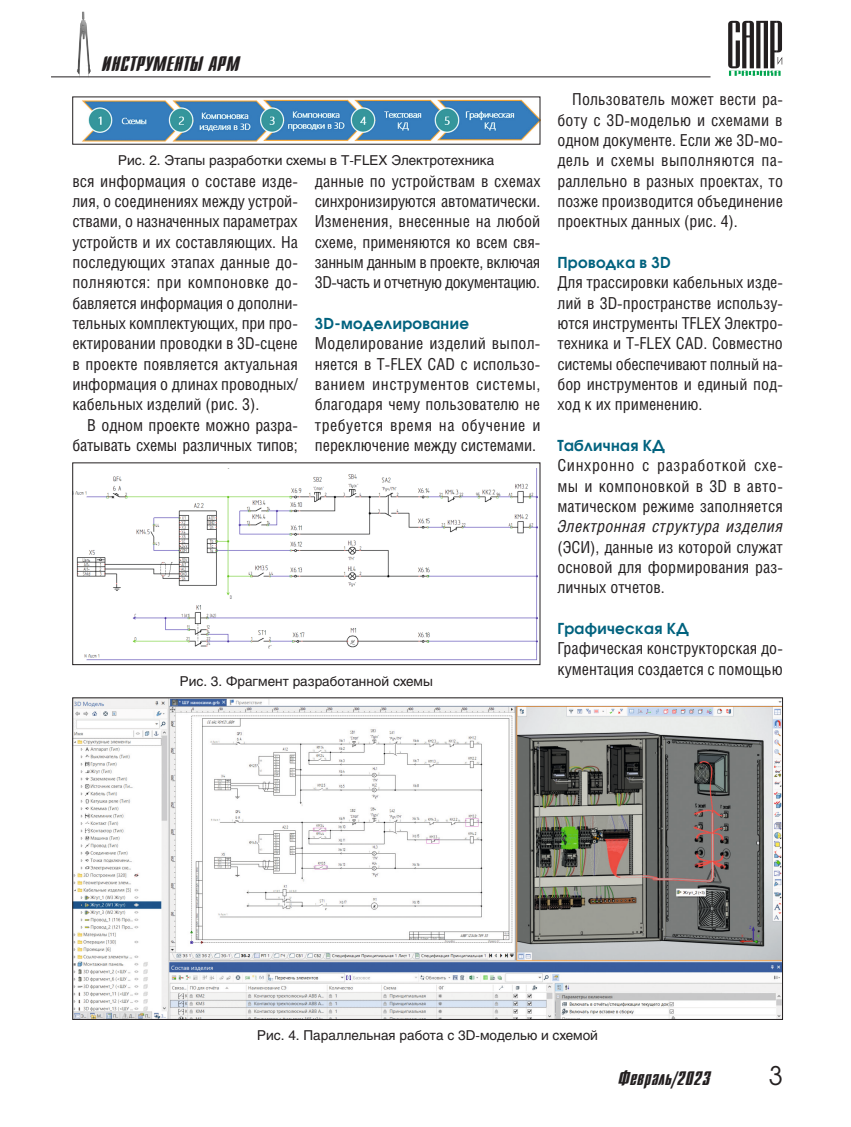
<style>
.page{position:relative;width:851px;height:1127px;background:#fff}
.page>*{position:absolute;margin:0;border:0;box-sizing:border-box;transform-origin:0 0}
.t1{font:25.5px "Avant Garde C";color:#231f20}
.t2{font:21px "Dagger C";letter-spacing:.025em;color:#231f20}
.t3{font:19.5px "Dagger C";letter-spacing:.025em;color:#231f20}
.Body_undent{font:16.5px/20.2px "Helios Cond";color:#231f20;text-align:justify}
.Body_text{font:16.5px/20.2px "Helios Cond";letter-spacing:-.01em;color:#231f20;text-align:justify}
.Subhead_3{font:700 15px "Avant Garde C";letter-spacing:.025em;color:#00627e}
.t4{font:13.5px "Helios";color:#231f20}
.s1{font-style:italic}
</style>
<div class="page">
<img style="left:77px;top:12px;width:14px;height:66px">
<svg style="left:728px;top:21px;width:54px;height:55px"></svg>
<hr style="left:51px;top:76px;width:659px;height:1px;background:#231f20">
<img style="left:82px;top:99px;width:456px;height:43px">
<img style="left:75px;top:469px;width:463px;height:192px">
<div style="left:72px;top:462px;width:468px;height:203px;border:1px solid #231f20"></div>
<img style="left:74px;top:699px;width:706px;height:319px">
<p class="t2" style="left:102px;top:53px;width:139px">ИНСТРУМЕНТЫ АРМ</p>
<p class="t4" style="left:118px;top:152px;width:377px">Рис. 2. Этапы разработки схемы в T-FLEX Электротехника</p>
<p class="Body_undent" style="left:72px;top:170px;width:227px">вся информация о составе изде&shy;лия, о соединениях между устрой&shy;ствами, о назначенных параметрах устройств и их составляющих. На последующих этапах данные до&shy;полняются: при компоновке до&shy;бавляется информация о дополни&shy;тельных комплектующих, при про&shy;ектировании проводки в 3D-сцене в проекте появляется актуальная информация о длинах проводных/ кабельных изделий (рис. 3).</p>
<p class="Body_text" style="left:72px;top:414px;width:227px;text-align:right">В одном проекте можно разра&shy;батывать схемы различных типов;</p>
<p class="Body_text" style="left:315px;top:170px;width:227px">данные по устройствам в схемах синхронизируются автоматически.<br>Изменения, внесенные на любой схеме, применяются ко всем свя&shy;занным данным в проекте, включая 3D-часть и отчетную документацию.</p>
<p class="Subhead_3" style="left:315px;top:314px;width:155px">3D-моделирование</p>
<p class="Body_undent" style="left:315px;top:333px;width:227px">Моделирование изделий выпол&shy;няется в T-FLEX CAD с использо&shy;ванием инструментов системы, благодаря чему пользователю не требуется время на обучение и переключение между системами.</p>
<p class="t4" style="left:180px;top:673px;width:254px">Рис. 3. Фрагмент разработанной схемы</p>
<p class="Body_text" style="left:557px;top:89px;width:227px;text-indent:15px">Пользователь может вести ра&shy;боту с 3D-моделью и схемами в одном документе. Если же 3D-мо&shy;дель и схемы выполняются па&shy;раллельно в разных проектах, то позже производится объединение проектных данных (рис. 4).</p>
<p class="Subhead_3" style="left:557px;top:253px;width:115px">Проводка в 3D</p>
<p class="Body_undent" style="left:557px;top:272px;width:227px">Для трассировки кабельных изде&shy;лий в 3D-пространстве использу&shy;ются инструменты TFLEX Электро&shy;техника и T-FLEX CAD. Совместно системы обеспечивают полный на&shy;бор инструментов и единый под&shy;ход к их применению.</p>
<p class="Subhead_3" style="left:557px;top:436px;width:109px">Табличная КД</p>
<p class="Body_undent" style="left:557px;top:455px;width:227px">Синхронно с разработкой схе&shy;мы и компоновкой в 3D в авто&shy;матическом режиме заполняется <span class="s1">Электронная структура изделия </span>(ЭСИ), данные из которой служат основой для формирования раз&shy;личных отчетов.</p>
<p class="Subhead_3" style="left:557px;top:619px;width:133px">Графическая КД</p>
<p class="Body_undent" style="left:557px;top:638px;width:227px">Графическая конструкторская до&shy;кументация создается с помощью</p>
<p class="t4" style="left:257px;top:1027px;width:342px">Рис. 4. Параллельная работа с 3D-моделью и схемой</p>
<p class="t3" style="left:618px;top:1068px;width:93px">Февраль/2023</p>
<p class="t1" style="left:768px;top:1060px;width:16px">3</p>
</div>
